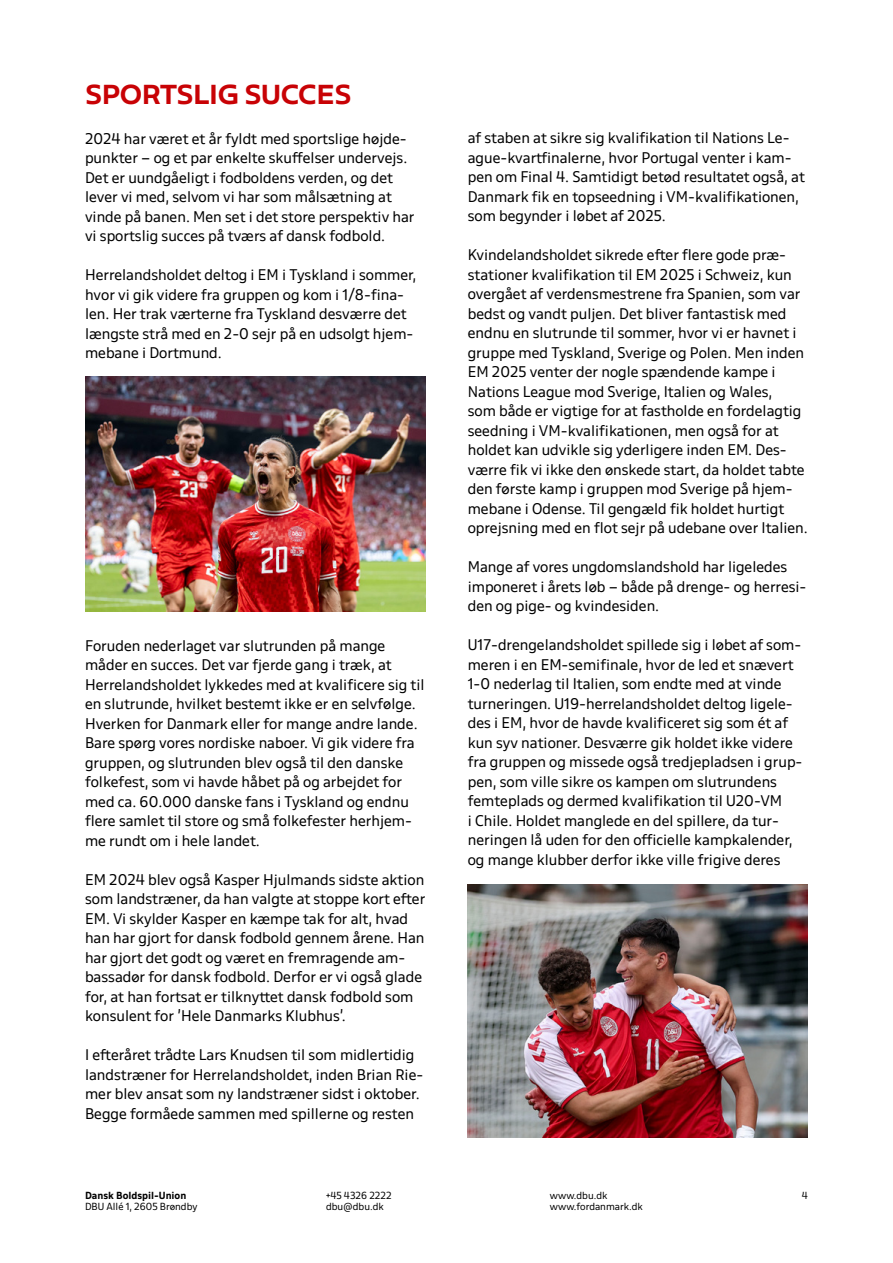
<style>
.page{position:relative;width:893px;height:1263px;background:#fff}
.page>*{position:absolute;margin:0;border:0;box-sizing:border-box;transform-origin:0 0}
.t1{font:700 expanded 24px "DBU";letter-spacing:-.025em;color:#c80205}
.t2{font:13.5px/19.5px "DBU";color:#000}
.t3{font:9px/11.7px "DBU";color:#000}
.t4{font:700 9px "DBU";color:#000}
</style>
<div class="page">
<img style="left:85px;top:376px;width:340px;height:235px">
<img style="left:468px;top:885px;width:340px;height:253px">
<h1 class="t1" style="left:85px;top:78px;width:268px">SPORTSLIG SUCCES</h1>
<p class="t2" style="left:85px;top:128px;width:331px">2024 har været et år fyldt med sportslige højde&shy;punkter – og et par enkelte skuffelser undervejs.<br>Det er uundgåeligt i fodboldens verden, og det lever vi med, selvom vi har som målsætning at vinde på banen. Men set i det store perspektiv har vi sportslig succes på tværs af dansk fodbold.</p>
<p class="t2" style="left:85px;top:265px;width:333px">Herrelandsholdet deltog i EM i Tyskland i sommer, hvor vi gik videre fra gruppen og kom i 1/8-fina&shy;len. Her trak værterne fra Tyskland desværre det længste strå med en 2-0 sejr på en udsolgt hjem&shy;mebane i Dortmund.</p>
<p class="t2" style="left:85px;top:635px;width:341px">Foruden nederlaget var slutrunden på mange måder en succes. Det var fjerde gang i træk, at Herrelandsholdet lykkedes med at kvalificere sig til en slutrunde, hvilket bestemt ikke er en selvfølge.<br>Hverken for Danmark eller for mange andre lande.<br>Bare spørg vores nordiske naboer. Vi gik videre fra gruppen, og slutrunden blev også til den danske folkefest, som vi havde håbet på og arbejdet for med ca. 60.000 danske fans i Tyskland og endnu flere samlet til store og små folkefester herhjem&shy;me rundt om i hele landet.</p>
<p class="t2" style="left:85px;top:869px;width:342px">EM 2024 blev også Kasper Hjulmands sidste aktion som landstræner, da han valgte at stoppe kort efter EM. Vi skylder Kasper en kæmpe tak for alt, hvad han har gjort for dansk fodbold gennem årene. Han har gjort det godt og været en fremragende am&shy;bassadør for dansk fodbold. Derfor er vi også glade for, at han fortsat er tilknyttet dansk fodbold som konsulent for ’Hele Danmarks Klubhus’.</p>
<p class="t2" style="left:85px;top:1045px;width:340px">I efteråret trådte Lars Knudsen til som midlertidig landstræner for Herrelandsholdet, inden Brian Rie&shy;mer blev ansat som ny landstræner sidst i oktober.<br>Begge formåede sammen med spillerne og resten</p>
<p class="t2" style="left:468px;top:128px;width:339px">af staben at sikre sig kvalifikation til Nations Le&shy;ague-kvartfinalerne, hvor Portugal venter i kam&shy;pen om Final 4. Samtidigt betød resultatet også, at Danmark fik en topseedning i VM-kvalifikationen, som begynder i løbet af 2025.</p>
<p class="t2" style="left:468px;top:245px;width:342px">Kvindelandsholdet sikrede efter flere gode præ&shy;stationer kvalifikation til EM 2025 i Schweiz, kun overgået af verdensmestrene fra Spanien, som var bedst og vandt puljen. Det bliver fantastisk med endnu en slutrunde til sommer, hvor vi er havnet i gruppe med Tyskland, Sverige og Polen. Men inden EM 2025 venter der nogle spændende kampe i Nations League mod Sverige, Italien og Wales,<br>som både er vigtige for at fastholde en fordelagtig seedning i VM-kvalifikationen, men også for at holdet kan udvikle sig yderligere inden EM. Des&shy;værre fik vi ikke den ønskede start, da holdet tabte den første kamp i gruppen mod Sverige på hjem&shy;mebane i Odense. Til gengæld fik holdet hurtigt oprejsning med en flot sejr på udebane over Italien.</p>
<p class="t2" style="left:468px;top:557px;width:340px">Mange af vores ungdomslandshold har ligeledes imponeret i årets løb – både på drenge- og herresi&shy;den og pige- og kvindesiden.</p>
<p class="t2" style="left:468px;top:635px;width:336px">U17-drengelandsholdet spillede sig i løbet af som&shy;meren i en EM-semifinale, hvor de led et snævert 1-0 nederlag til Italien, som endte med at vinde turneringen. U19-herrelandsholdet deltog ligele&shy;des i EM, hvor de havde kvalificeret sig som ét af kun syv nationer. Desværre gik holdet ikke videre fra gruppen og missede også tredjepladsen i grup&shy;pen, som ville sikre os kampen om slutrundens femteplads og dermed kvalifikation til U20-VM<br>i Chile. Holdet manglede en del spillere, da tur&shy;neringen lå uden for den officielle kampkalender, og mange klubber derfor ikke ville frigive deres</p>
<p class="t4" style="left:85px;top:1189px;width:103px">Dansk Boldspil-Union</p>
<p class="t3" style="left:802px;top:1189px;width:8px">4</p>
<p class="t3" style="left:85px;top:1201px;width:114px">DBU Allé 1, 2605 Brøndby</p>
<p class="t3" style="left:326px;top:1189px;width:67px">+45 4326 2222 dbu@dbu.dk</p>
<p class="t3" style="left:550px;top:1189px;width:94px">www.dbu.dk www.fordanmark.dk</p>
</div>
